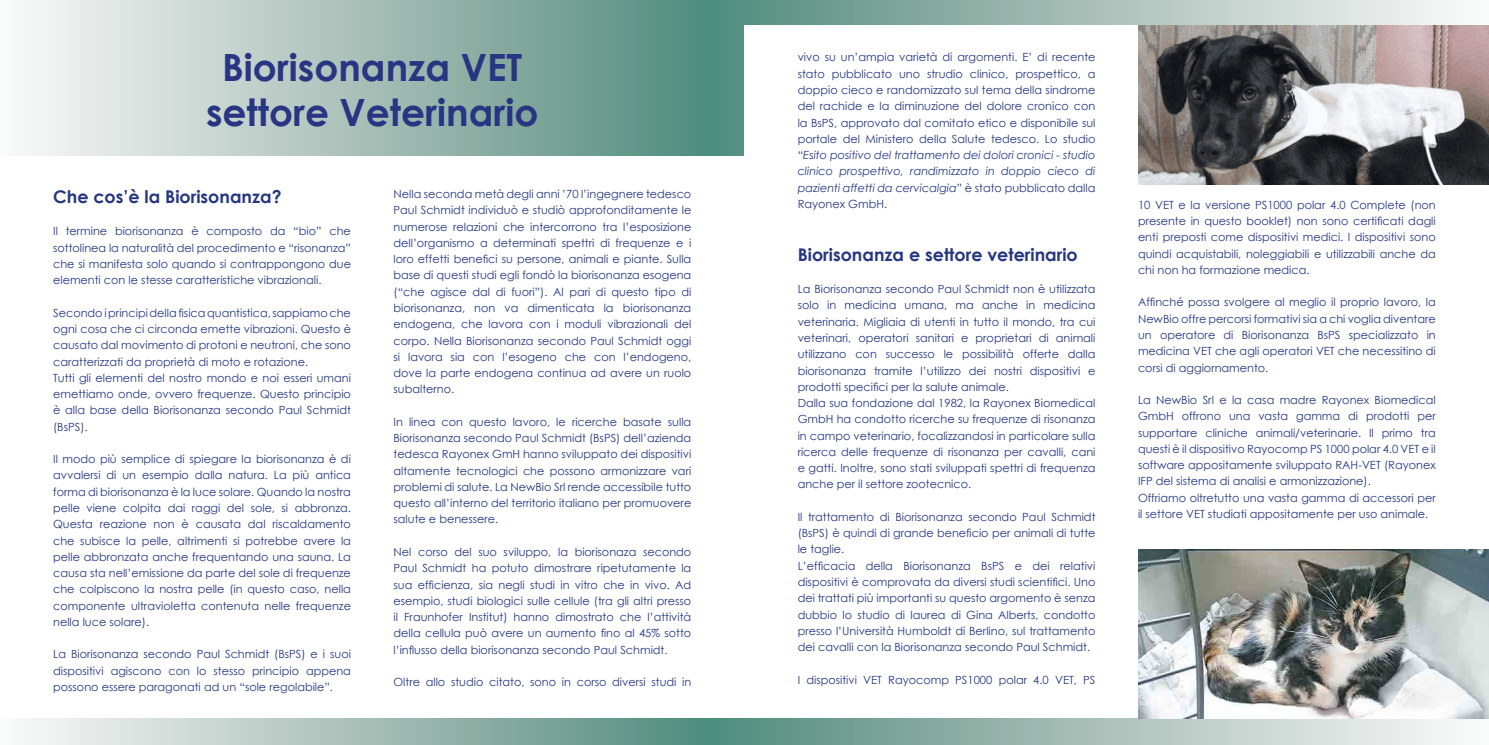
<style>
.page{position:relative;width:1489px;height:745px;background:#fff}
.page>*{position:absolute;margin:0;border:0;box-sizing:border-box;transform-origin:0 0}
.t1{font:700 37.5px/45px "Century Gothic";color:#283583;text-align:center}
.t2{font:700 17.5px "Century Gothic";color:#263780}
.t3{font:11.25px/16.2px "Century Gothic";color:#263780;text-align:justify}
.s1{font-style:italic}
</style>
<div class="page">
<svg style="left:25px;top:0;width:1463px;height:156px;background:#a2bdb6"></svg>
<svg style="left:25px;top:718px;width:1463px;height:26px;background:#a6c0b9"></svg>
<div style="left:744px;top:26px;width:744px;height:146px;background:#fff"></div>
<img style="left:1138px;top:26px;width:350px;height:158px">
<img style="left:1138px;top:549px;width:350px;height:169px">
<h1 class="t1" style="left:206px;top:43px;width:334px">Biorisonanza VET settore Veterinario</h1>
<h2 class="t2" style="left:53px;top:183px;width:230px">Che cos’è la Biorisonanza?</h2>
<p class="t3" style="left:53px;top:223px;width:299px">Il termine biorisonanza è composto da “bio” che sottolinea la naturalità del procedimento e “risonanza” che si manifesta solo quando si contrappongono due elementi con le stesse caratteristiche vibrazionali.</p>
<p class="t3" style="left:53px;top:304px;width:299px;text-align:left">Secondo i principi della fisica quantistica, sappiamo che ogni cosa che ci circonda emette vibrazioni. Questo è causato dal movimento di protoni e neutroni, che sono caratterizzati da proprietà di moto e rotazione.<br>Tutti gli elementi del nostro mondo e noi esseri umani emettiamo onde, ovvero frequenze. Questo principio è alla base della Biorisonanza secondo Paul Schmidt (BsPS).</p>
<p class="t3" style="left:53px;top:450px;width:299px">Il modo più semplice di spiegare la biorisonanza è di avvalersi di un esempio dalla natura. La più antica forma di biorisonanza è la luce solare. Quando la nostra pelle viene colpita dai raggi del sole, si abbronza.<br>Questa reazione non è causata dal riscaldamento che subisce la pelle, altrimenti si potrebbe avere la pelle abbronzata anche frequentando una sauna. La causa sta nell’emissione da parte del sole di frequenze che colpiscono la nostra pelle (in questo caso, nella componente ultravioletta contenuta nelle frequenze nella luce solare).</p>
<p class="t3" style="left:53px;top:645px;width:299px">La Biorisonanza secondo Paul Schmidt (BsPS) e i suoi dispositivi agiscono con lo stesso principio appena possono essere paragonati ad un “sole regolabile”.</p>
<p class="t3" style="left:393px;top:186px;width:299px">Nella seconda metà degli anni ’70 l’ingegnere tedesco Paul Schmidt individuò e studiò approfonditamente le numerose relazioni che intercorrono tra l’esposizione dell’organismo a determinati spettri di frequenze e i loro effetti benefici su persone, animali e piante. Sulla base di questi studi egli fondò la biorisonanza esogena (“che agisce dal di fuori”). Al pari di questo tipo di biorisonanza, non va dimenticata la biorisonanza endogena, che lavora con i moduli vibrazionali del corpo. Nella Biorisonanza secondo Paul Schmidt oggi si lavora sia con l’esogeno che con l’endogeno, dove la parte endogena continua ad avere un ruolo subalterno.</p>
<p class="t3" style="left:393px;top:413px;width:299px">In linea con questo lavoro, le ricerche basate sulla Biorisonanza secondo Paul Schmidt (BsPS) dell’azienda tedesca Rayonex GmH hanno sviluppato dei dispositivi altamente tecnologici che possono armonizzare vari problemi di salute. La NewBio Srl rende accessibile tutto questo all’interno del territorio italiano per promuovere salute e benessere.</p>
<p class="t3" style="left:393px;top:543px;width:299px">Nel corso del suo sviluppo, la biorisonaza secondo Paul Schmidt ha potuto dimostrare ripetutamente la sua efficienza, sia negli studi in vitro che in vivo. Ad esempio, studi biologici sulle cellule (tra gli altri presso il Fraunhofer Institut) hanno dimostrato che l’attività della cellula può avere un aumento fino al 45% sotto l’influsso della biorisonanza secondo Paul Schmidt.</p>
<p class="t3" style="left:393px;top:673px;width:299px">Oltre allo studio citato, sono in corso diversi studi in</p>
<p class="t3" style="left:797px;top:49px;width:299px">vivo su un’ampia varietà di argomenti. E’ di recente stato pubblicato uno strudio clinico, prospettico, a doppio cieco e randomizzato sul tema della sindrome del rachide e la diminuzione del dolore cronico con la BsPS, approvato dal comitato etico e disponibile sul portale del Ministero della Salute tedesco. Lo studio “<span class="s1">Esito positivo del trattamento dei dolori cronici - studio clinico prospettivo, randimizzato in doppio cieco di pazienti affetti da cervicalgia</span>” è stato pubblicato dalla Rayonex GmbH.</p>
<h2 class="t2" style="left:797px;top:241px;width:282px">Biorisonanza e settore veterinario</h2>
<p class="t3" style="left:797px;top:280px;width:299px;text-align:left">La Biorisonanza secondo Paul Schmidt non è utilizzata solo in medicina umana, ma anche in medicina veterinaria. Migliaia di utenti in tutto il mondo, tra cui veterinari, operatori sanitari e proprietari di animali utilizzano con successo le possibilità offerte dalla biorisonanza tramite l’utilizzo dei nostri dispositivi e prodotti specifici per la salute animale.<br>Dalla sua fondazione dal 1982, la Rayonex Biomedical GmbH ha condotto ricerche su frequenze di risonanza in campo veterinario, focalizzandosi in particolare sulla ricerca delle frequenze di risonanza per cavalli, cani e gatti. Inoltre, sono stati sviluppati spettri di frequenza anche per il settore zootecnico.</p>
<p class="t3" style="left:797px;top:508px;width:299px;text-align:left">Il trattamento di Biorisonanza secondo Paul Schmidt (BsPS) è quindi di grande beneficio per animali di tutte le taglie.<br>L’efficacia della Biorisonanza BsPS e dei relativi dispositivi è comprovata da diversi studi scientifici. Uno dei trattati più importanti su questo argomento è senza dubbio lo studio di laurea di Gina Alberts, condotto presso l’Università Humboldt di Berlino, sul trattamento dei cavalli con la Biorisonanza secondo Paul Schmidt.</p>
<p class="t3" style="left:797px;top:670px;width:299px">I dispositivi VET Rayocomp PS1000 polar 4.0 VET, PS</p>
<p class="t3" style="left:1137px;top:196px;width:299px">10 VET e la versione PS1000 polar 4.0 Complete (non presente in questo booklet) non sono certificati dagli enti preposti come dispositivi medici. I dispositivi sono quindi acquistabili, noleggiabili e utilizzabili anche da chi non ha formazione medica.</p>
<p class="t3" style="left:1137px;top:294px;width:299px">Affinché possa svolgere al meglio il proprio lavoro, la NewBio offre percorsi formativi sia a chi voglia diventare un operatore di Biorisonanza BsPS specializzato in medicina VET che agli operatori VET che necessitino di corsi di aggiornamento.</p>
<p class="t3" style="left:1137px;top:391px;width:299px;text-align:left">La NewBio Srl e la casa madre Rayonex Biomedical GmbH offrono una vasta gamma di prodotti per supportare cliniche animali/veterinarie. Il primo tra questi è il dispositivo Rayocomp PS 1000 polar 4.0 VET e il software appositamente sviluppato RAH-VET (Rayonex IFP del sistema di analisi e armonizzazione).<br>Offriamo oltretutto una vasta gamma di accessori per il settore VET studiati appositamente per uso animale.</p>
</div>
